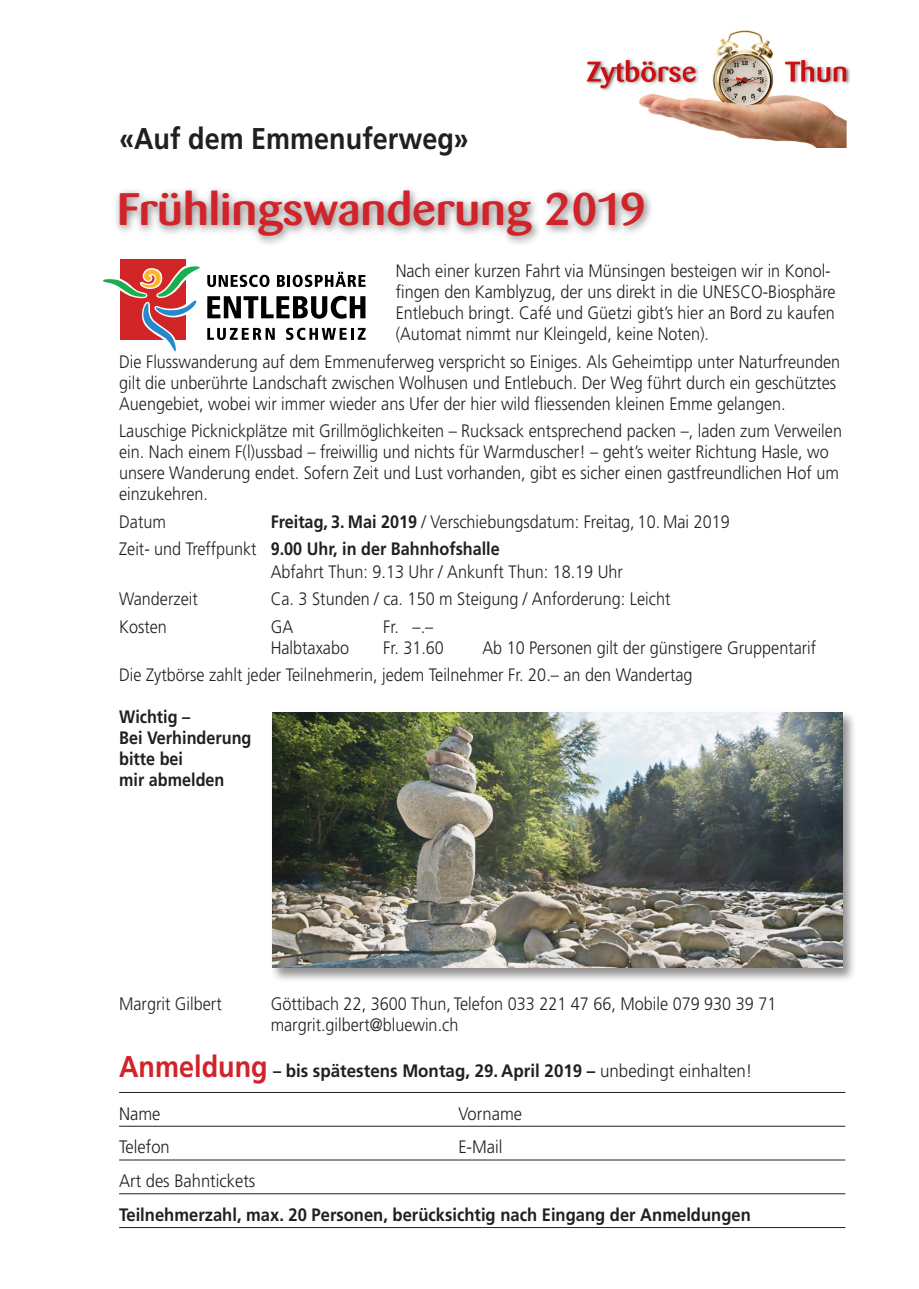
<style>
.page{position:relative;width:919px;height:1289px;background:#fff}
.page>*{position:absolute;margin:0;border:0;box-sizing:border-box;transform-origin:0 0}
.t1{font:500 45px "Barmeno";color:#d1232a;scale:1.1 1}
.t2{font:700 30px "Frutiger";color:#231f20;scale:.9 1}
.t3{font:300 18px/21px "Frutiger";color:#231f20;scale:.9 1}
.t4{font:700 18px/21px "Frutiger";color:#231f20;scale:.9 1}
.t5{font:700 18px "Frutiger";color:#231f20;scale:.92 1}
.t6{font:300 18px "Frutiger";color:#231f20;scale:.92 1}
.s1{font-weight:700}
.s2{font-size:30px;color:#d1232a}
.s3{font-weight:300}
</style>
<div class="page">
<div style="left:114px;top:185px;width:540px;height:61px;background:#231f20;opacity:.6"></div>
<hr style="left:119px;top:1092px;width:726px;height:1px;background:#231f20">
<hr style="left:119px;top:1125px;width:726px;height:1px;background:#231f20">
<hr style="left:119px;top:1159px;width:726px;height:1px;background:#231f20">
<hr style="left:119px;top:1193px;width:726px;height:1px;background:#231f20">
<hr style="left:119px;top:1227px;width:726px;height:1px;background:#231f20">
<img style="left:586px;top:30px;width:264px;height:117px">
<div style="left:270px;top:710px;width:587px;height:272px;background:#231f20;opacity:.5"></div>
<img style="left:272px;top:712px;width:570px;height:255px">
<div style="left:120px;top:259px;width:65px;height:81px;background:#d12527"></div>
<svg style="left:103px;top:263px;width:262px;height:89px"></svg>
<h2 class="t2" style="left:119px;top:121px;width:390px">«Auf dem Emmenuferweg»</h2>
<h1 class="t1" style="left:117px;top:183px;width:482px">Frühlingswanderung 2019</h1>
<p class="t3" style="left:395px;top:261px;width:490px">Nach einer kurzen Fahrt via Münsingen besteigen wir in Konol&shy;fingen den Kamblyzug, der uns direkt in die UNESCO-Biosphäre Entlebuch bringt. Café und Güetzi gibt’s hier an Bord zu kaufen (Automat nimmt nur Kleingeld, keine Noten).</p>
<p class="t3" style="left:119px;top:351px;width:802px">Die Flusswanderung auf dem Emmenuferweg verspricht so Einiges. Als Geheimtipp unter Naturfreunden gilt die unberührte Landschaft zwischen Wolhusen und Entlebuch. Der Weg führt durch ein geschütztes<br>Auengebiet, wobei wir immer wieder ans Ufer der hier wild fliessenden kleinen Emme gelangen.</p>
<p class="t3" style="left:119px;top:420px;width:804px">Lauschige Picknickplätze mit Grillmöglichkeiten – Rucksack entsprechend packen –, laden zum Verweilen ein. Nach einem F(l)ussbad – freiwillig und nichts für Warmduscher! – geht’s weiter Richtung Hasle, wo unsere Wanderung endet. Sofern Zeit und Lust vorhanden, gibt es sicher einen gastfreundlichen Hof um einzukehren.</p>
<p class="t3" style="left:119px;top:511px;width:54px">Datum</p>
<p class="t3" style="left:119px;top:508px;width:680px;line-height:27.5px;text-indent:151px"><span class="s1">Freitag, 3. Mai 2019</span> / Verschiebungsdatum: Freitag, 10. Mai 2019<br>Zeit- und Treffpunkt <span class="s1">9.00 Uhr, in der Bahnhofshalle</span></p>
<p class="t3" style="left:271px;top:561px;width:393px">Abfahrt Thun: 9.13 Uhr / Ankunft Thun: 18.19 Uhr</p>
<p class="t3" style="left:119px;top:589px;width:89px">Wanderzeit</p>
<p class="t3" style="left:271px;top:589px;width:445px">Ca. 3 Stunden / ca. 150 m Steigung / Anforderung: Leicht</p>
<p class="t3" style="left:119px;top:616px;width:55px">Kosten</p>
<p class="t3" style="left:271px;top:616px;width:27px">GA</p>
<p class="t3" style="left:383px;top:616px;width:57px">Fr. –.–</p>
<p class="t3" style="left:271px;top:637px;width:89px">Halbtaxabo</p>
<p class="t3" style="left:383px;top:637px;width:69px">Fr. 31.60</p>
<p class="t3" style="left:119px;top:634px;width:776px;line-height:27.5px;text-indent:363px">Ab 10 Personen gilt der günstigere Gruppentarif<br>Die Zytbörse zahlt jeder Teilnehmerin, jedem Teilnehmer Fr. 20.– an den Wandertag</p>
<p class="t4" style="left:119px;top:706px;width:149px">Wichtig –<br>Bei Verhinderung bitte bei<br>mir abmelden</p>
<p class="t3" style="left:119px;top:993px;width:115px">Margrit Gilbert</p>
<p class="t3" style="left:271px;top:993px;width:563px">Göttibach 22, 3600 Thun, Telefon 033 221 47 66, Mobile 079 930 39 71 margrit.gilbert@bluewin.ch</p>
<p class="t4" style="left:119px;top:1060px;width:705px"><span class="s2">Anmeldung</span> – bis spätestens Montag, 29. April 2019 – <span class="s3">unbedingt einhalten!</span></p>
<p class="t6" style="left:119px;top:1103px;width:47px">Name</p>
<p class="t6" style="left:458px;top:1103px;width:71px">Vorname</p>
<p class="t6" style="left:119px;top:1136px;width:57px">Telefon</p>
<p class="t6" style="left:458px;top:1136px;width:49px">E-Mail</p>
<p class="t6" style="left:119px;top:1170px;width:150px">Art des Bahntickets</p>
<p class="t5" style="left:119px;top:1203px;width:688px">Teilnehmerzahl, max. 20 Personen, berücksichtig nach Eingang der Anmeldungen</p>
</div>
